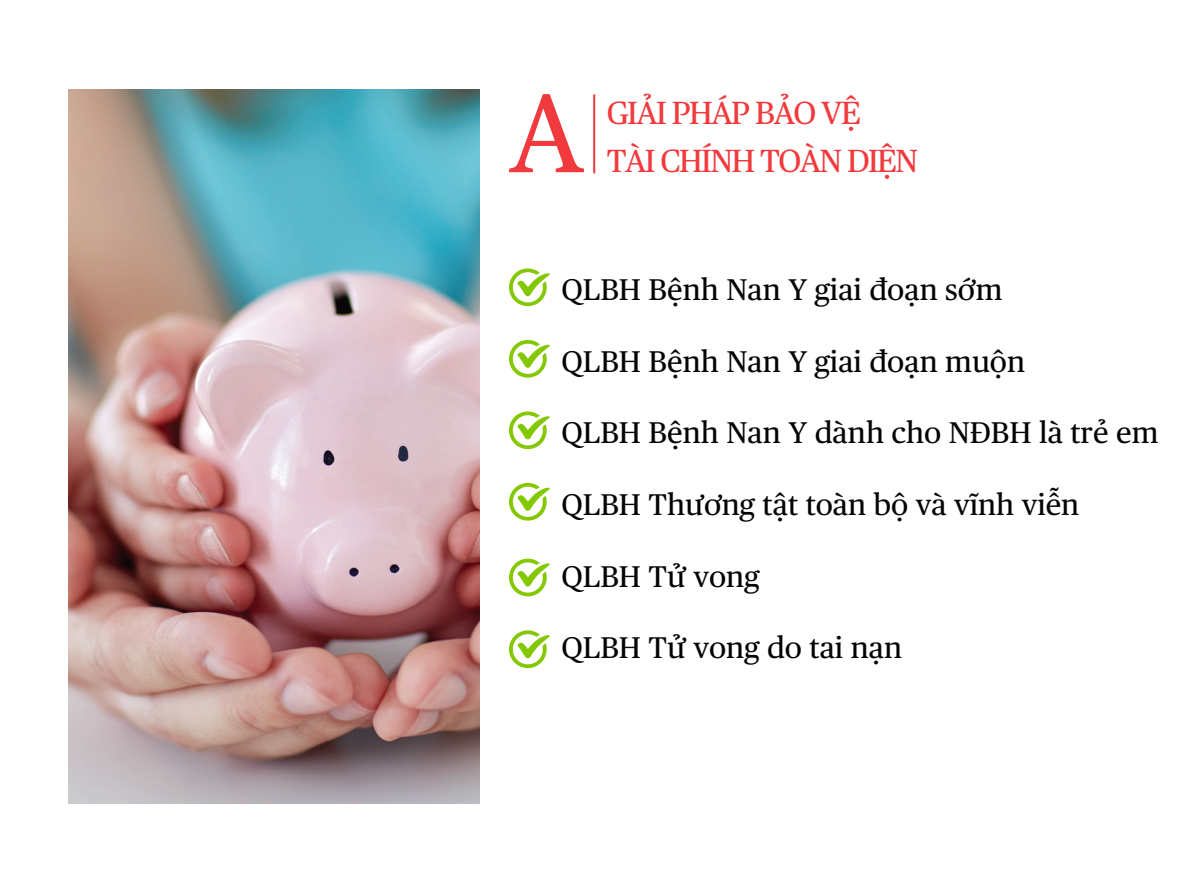
<style>
.page{position:relative;width:1191px;height:893px;background:#fff}
.page>*{position:absolute;margin:0;border:0;box-sizing:border-box;transform-origin:0 0}
.t1{font:112.6px "Chubb Publico Text VN";color:#f13a3d}
.t2{font:32px "Chubb Publico Text VN";letter-spacing:-.05em;color:#f13a3d}
.t3{font:29.8px "Chubb Publico Text VN";color:#040503}
</style>
<div class="page">
<img style="left:68px;top:89px;width:412px;height:714px">
<svg style="left:509px;top:268px;width:41px;height:39px"></svg>
<svg style="left:509px;top:340px;width:41px;height:38px"></svg>
<svg style="left:509px;top:411px;width:41px;height:39px"></svg>
<svg style="left:509px;top:482px;width:41px;height:39px"></svg>
<svg style="left:509px;top:558px;width:41px;height:39px"></svg>
<svg style="left:509px;top:630px;width:41px;height:39px"></svg>
<hr style="left:593px;top:94px;width:2px;height:79px;background:#f13a3d">
<h1 class="t1" style="left:509px;top:48px;width:77px">A</h1>
<p class="t2" style="left:607px;top:89px;width:255px">GIẢI PHÁP BẢO VỆ</p>
<p class="t2" style="left:607px;top:136px;width:313px">TÀI CHÍNH TOÀN DIỆN</p>
<p class="t3" style="left:561px;top:267px;width:442px">QLBH Bệnh Nan Y giai đoạn sớm</p>
<p class="t3" style="left:561px;top:338px;width:465px">QLBH Bệnh Nan Y giai đoạn muộn</p>
<p class="t3" style="left:561px;top:410px;width:598px">QLBH Bệnh Nan Y dành cho NĐBH là trẻ em</p>
<p class="t3" style="left:561px;top:482px;width:519px">QLBH Thương tật toàn bộ và vĩnh viễn</p>
<p class="t3" style="left:561px;top:553px;width:200px">QLBH Tử vong</p>
<p class="t3" style="left:561px;top:625px;width:342px">QLBH Tử vong do tai nạn</p>
</div>
